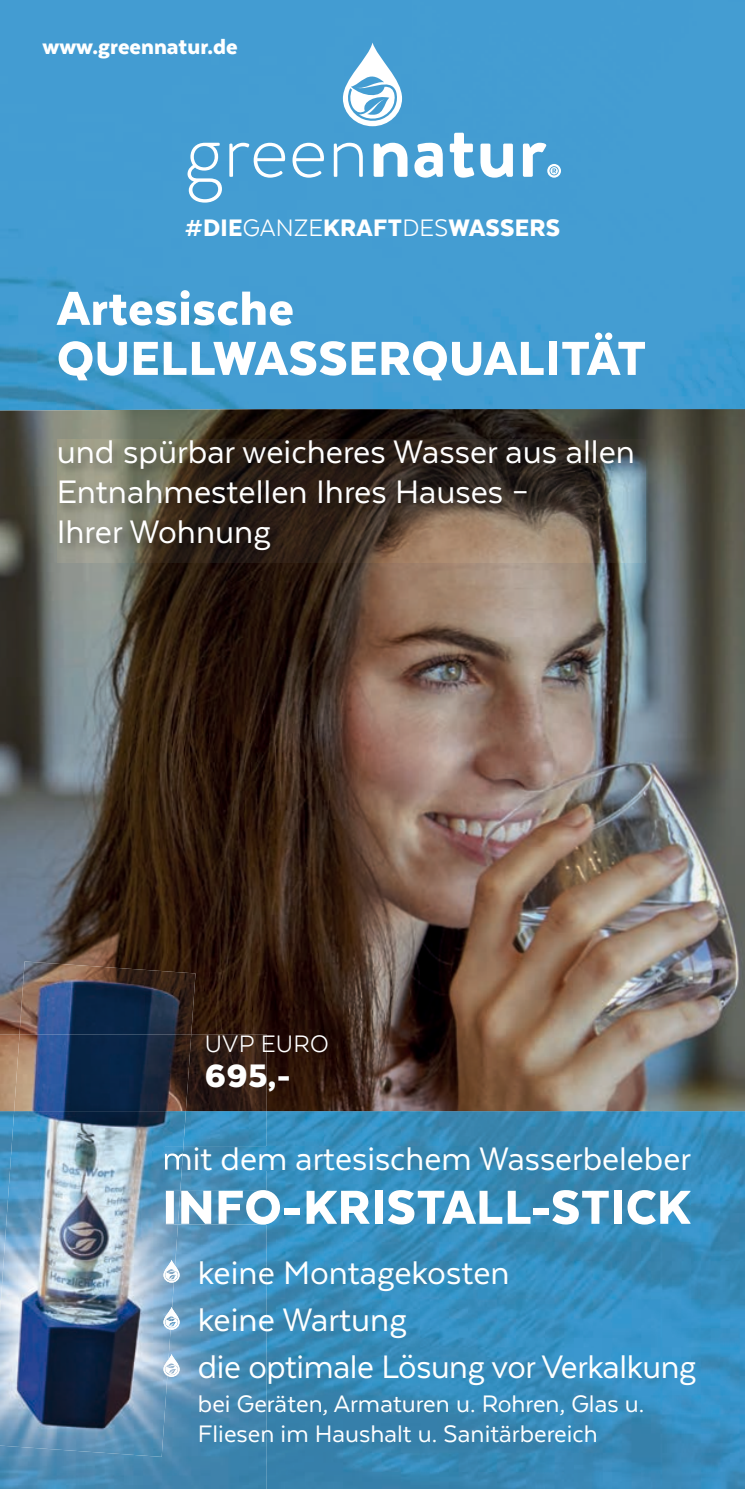
<style>
.page{position:relative;width:745px;height:1489px;background:#fff}
.page>*{position:absolute;margin:0;border:0;box-sizing:border-box;transform-origin:0 0}
.t1{font:900 55px/50px "Texta";letter-spacing:.01em;color:#fff}
.t2{font:37.5px/40px "Texta";color:#fff}
.t3{font:900 37.5px "Texta";color:#fff}
.t4{font:27.5px/30px "Texta";color:#fff}
.t5{font:900 27.5px "Texta";letter-spacing:.01em;color:#fff}
.t6{font:27.5px "Texta";letter-spacing:.01em;color:#fff}
.t7{font:900 25px "Texta";color:#fff}
.s1{font-weight:400}
</style>
<div class="page">
<div style="left:0;top:0;width:413px;height:409px;background:#439cd2"></div>
<div style="left:413px;top:0;width:331px;height:409px;background:#449dd2"></div>
<img style="left:266px;top:1111px;width:478px;height:377px">
<img style="left:82px;top:1488px;width:166px;height:1px">
<img style="left:266px;top:1146px;width:424px;height:23px">
<img style="left:266px;top:1189px;width:424px;height:35px">
<img style="left:0;top:409px;width:744px;height:702px">
<img style="left:58px;top:439px;width:586px;height:123px">
<img style="left:0;top:1034px;width:266px;height:454px">
<img style="left:19px;top:961px;width:176px;height:73px">
<img style="left:0;top:1111px;width:186px;height:345px">
<img style="left:14px;top:1034px;width:177px;height:77px">
<svg style="left:175px;top:1259px;width:4px;height:23px"></svg>
<img style="left:165px;top:1146px;width:18px;height:23px">
<img style="left:166px;top:1189px;width:14px;height:35px">
<img style="left:163px;top:1259px;width:12px;height:23px">
<img style="left:163px;top:1306px;width:9px;height:23px">
<img style="left:163px;top:1359px;width:5px;height:16px">
<svg style="left:342px;top:43px;width:60px;height:83px"></svg>
<svg style="left:292px;top:143px;width:32px;height:35px"></svg>
<svg style="left:333px;top:143px;width:29px;height:34px"></svg>
<svg style="left:187px;top:143px;width:35px;height:60px"></svg>
<svg style="left:229px;top:143px;width:56px;height:35px"></svg>
<svg style="left:414px;top:143px;width:28px;height:35px"></svg>
<svg style="left:522px;top:143px;width:38px;height:35px"></svg>
<svg style="left:480px;top:144px;width:32px;height:34px"></svg>
<svg style="left:373px;top:143px;width:34px;height:34px"></svg>
<svg style="left:449px;top:133px;width:25px;height:45px"></svg>
<p class="t7" style="left:43px;top:33px;width:196px">www.greennatur.de</p>
<p class="t5" style="left:184px;top:213px;width:377px">#DIE<span class="s1">GANZE</span>KRAFT<span class="s1">DES</span>WASSERS</p>
<h1 class="t1" style="left:57px;top:282px;width:590px">Artesische<br>QUELLWASSERQUALITÄT</h1>
<p class="t2" style="left:57px;top:431px;width:579px">und spürbar weicheres Wasser aus allen<br>Entnahmestellen Ihres Hauses –<br>Ihrer Wohnung</p>
<p class="t6" style="left:204px;top:1029px;width:126px">UVP EURO</p>
<p class="t3" style="left:204px;top:1056px;width:88px">695,-</p>
<p class="t2" style="left:162px;top:1137px;width:529px">mit dem artesischem Wasserbeleber</p>
<h1 class="t1" style="left:162px;top:1181px;width:529px">INFO-KRISTALL-STICK</h1>
<p class="t2" style="left:198px;top:1248px;width:499px;line-height:47px">keine Montagekosten<br>keine Wartung<br>die optimale Lösung vor Verkalkung</p>
<p class="t4" style="left:198px;top:1387px;width:447px">bei Geräten, Armaturen u. Rohren, Glas u.<br>Fliesen im Haushalt u. Sanitärbereich</p>
</div>
